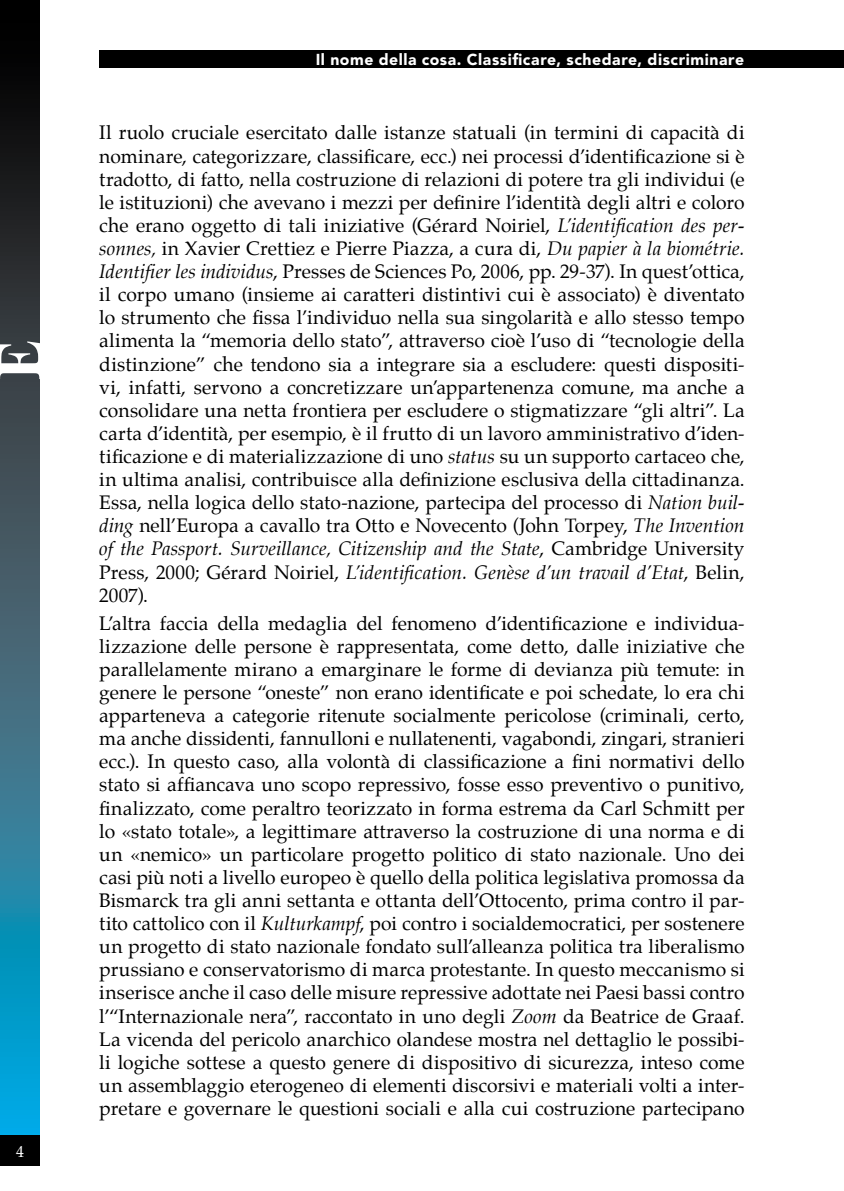
<style>
.page{position:relative;width:844px;height:1191px;background:#fff}
.page>*{position:absolute;margin:0;border:0;box-sizing:border-box;transform-origin:0 0}
.t1{font:19.25px/23.1px "Palatino";letter-spacing:.005em;color:#000;text-align:justify}
.t2{font:900 15.75px "Avenir";letter-spacing:.035em;color:#fff}
.t3{font:15.75px "Palatino";color:#fff}
.s1{font-style:italic}
</style>
<div class="page">
<div style="left:99px;top:51px;width:744px;height:17px;background:#000"></div>
<svg style="left:0;top:0;width:40px;height:1135px"></svg>
<div style="left:0;top:1135px;width:40px;height:30px;background:#000"></div>
<svg style="left:0;top:341px;width:40px;height:38px"></svg>
<p class="t3" style="left:16px;top:1138px;width:9px">4</p>
<p class="t2" style="left:315px;top:50px;width:430px">Il nome della cosa. Classificare, schedare, discriminare</p>
<p class="t1" style="left:99px;top:121px;width:647px">Il ruolo cruciale esercitato dalle istanze statuali (in termini di capacità di nominare, categorizzare, classificare, ecc.) nei processi d’identificazione si è tradotto, di fatto, nella costruzione di relazioni di potere tra gli individui (e le istituzioni) che avevano i mezzi per definire l’identità degli altri e coloro che erano oggetto di tali iniziative (Gérard Noiriel, <span class="s1">L’identification des per&shy;sonnes,</span> in Xavier Crettiez e Pierre Piazza, a cura di, <span class="s1">Du papier à la biométrie.<br>Identifier les individus</span>, Presses de Sciences Po, 2006, pp. 29-37). In quest’ottica, il corpo umano (insieme ai caratteri distintivi cui è associato) è diventato lo strumento che fissa l’individuo nella sua singolarità e allo stesso tempo alimenta la “memoria dello stato”, attraverso cioè l’uso di “tecnologie della distinzione” che tendono sia a integrare sia a escludere: questi dispositi&shy;vi, infatti, servono a concretizzare un’appartenenza comune, ma anche a consolidare una netta frontiera per escludere o stigmatizzare “gli altri”. La carta d’identità, per esempio, è il frutto di un lavoro amministrativo d’iden&shy;tificazione e di materializzazione di uno <span class="s1">status</span> su un supporto cartaceo che, in ultima analisi, contribuisce alla definizione esclusiva della cittadinanza.<br>Essa, nella logica dello stato-nazione, partecipa del processo di <span class="s1">Nation buil&shy;ding</span> nell’Europa a cavallo tra Otto e Novecento (John Torpey, <span class="s1">The Invention of the Passport. Surveillance, Citizenship and the State</span>, Cambridge University Press, 2000; Gérard Noiriel, <span class="s1">L’identification. Genèse d’un travail d’Etat</span>, Belin, 2007).</p>
<p class="t1" style="left:99px;top:611px;width:646px">L’altra faccia della medaglia del fenomeno d’identificazione e individua&shy;lizzazione delle persone è rappresentata, come detto, dalle iniziative che parallelamente mirano a emarginare le forme di devianza più temute: in genere le persone “oneste” non erano identificate e poi schedate, lo era chi apparteneva a categorie ritenute socialmente pericolose (criminali, certo, ma anche dissidenti, fannulloni e nullatenenti, vagabondi, zingari, stranieri ecc.). In questo caso, alla volontà di classificazione a fini normativi dello stato si affiancava uno scopo repressivo, fosse esso preventivo o punitivo, finalizzato, come peraltro teorizzato in forma estrema da Carl Schmitt per lo «stato totale», a legittimare attraverso la costruzione di una norma e di un «nemico» un particolare progetto politico di stato nazionale. Uno dei casi più noti a livello europeo è quello della politica legislativa promossa da Bismarck tra gli anni settanta e ottanta dell’Ottocento, prima contro il par&shy;tito cattolico con il <span class="s1">Kulturkampf</span>, poi contro i socialdemocratici, per sostenere un progetto di stato nazionale fondato sull’alleanza politica tra liberalismo prussiano e conservatorismo di marca protestante. In questo meccanismo si inserisce anche il caso delle misure repressive adottate nei Paesi bassi contro l’“Internazionale nera”, raccontato in uno degli <span class="s1">Zoom</span> da Beatrice de Graaf.<br>La vicenda del pericolo anarchico olandese mostra nel dettaglio le possibi&shy;li logiche sottese a questo genere di dispositivo di sicurezza, inteso come un assemblaggio eterogeneo di elementi discorsivi e materiali volti a inter&shy;pretare e governare le questioni sociali e alla cui costruzione partecipano</p>
</div>
